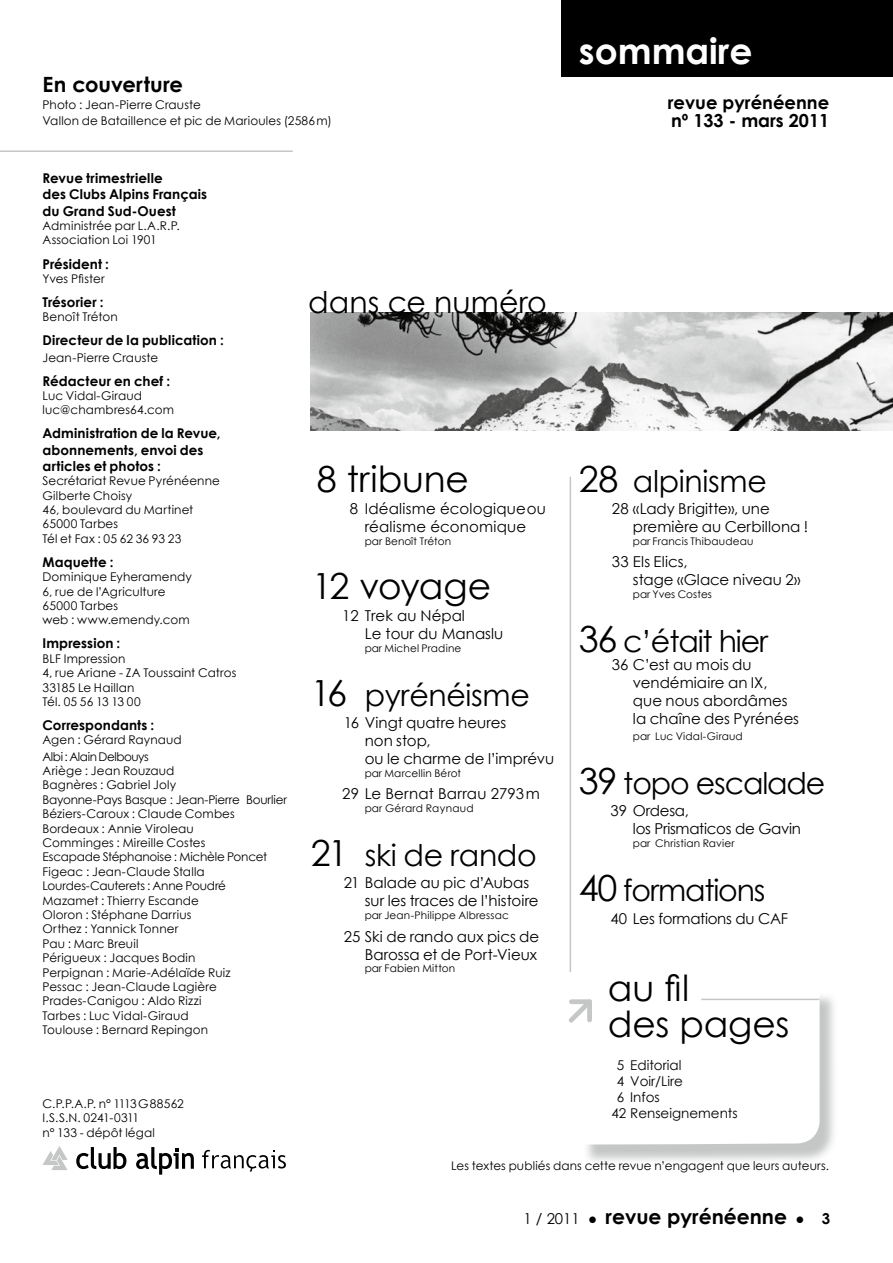
<style>
.page{position:relative;width:893px;height:1263px;background:#fff}
.page>*{position:absolute;margin:0;border:0;box-sizing:border-box;transform-origin:0 0}
.t1{font:36px/36px "Century Gothic";letter-spacing:-.005em;color:#000}
.t2{font:700 36px "Century Gothic";color:#fff}
.t3{font:36px "Century Gothic";letter-spacing:-.03em;color:#000}
.t4{font:30px "Century Gothic";letter-spacing:-.01em;color:#000}
.t5{font:30px "Century Gothic";letter-spacing:-.04em;color:#000}
.t6{font:700 21px "Century Gothic";letter-spacing:.005em;color:#000}
.t7{font:700 20.25px "Century Gothic";color:#000}
.t8{font:700 18px/18px "Century Gothic";color:#000}
.t9{font:15px/18px "Century Gothic";color:#000}
.t10{font:15px/18px "Century Gothic";letter-spacing:-.02em;color:#000}
.t11{font:700 13.5px/16.2px "Century Gothic";letter-spacing:.005em;color:#000}
.t12{font:13.5px "Century Gothic";color:#000}
.t13{font:12px/14.4px "Century Gothic";letter-spacing:.01em;color:#000}
.t14{font:12px/16.2px "Century Gothic";letter-spacing:-.025em;color:#000}
.t15{font:10.5px "Century Gothic";letter-spacing:.015em;color:#000}
.t16{font:10.5px "Century Gothic";letter-spacing:-.005em;color:#000}
.s1{font-size:36px}
.s2{font-weight:400;font-size:15px}
.s3{font-size:15px}
</style>
<div class="page">
<svg style="left:587px;top:996px;width:247px;height:165px;background:#d5d6d6"></svg>
<img style="left:311px;top:313px;width:582px;height:118px">
<div style="left:561px;top:0;width:332px;height:77px;background:#000"></div>
<hr style="left:0;top:150px;width:293px;height:2px;background:#c5c6c6">
<hr style="left:570px;top:477px;width:1px;height:495px;background:#c5c6c6">
<svg style="left:43px;top:1146px;width:25px;height:24px"></svg>
<svg style="left:76px;top:1147px;width:50px;height:22px"></svg>
<svg style="left:136px;top:1147px;width:58px;height:27px"></svg>
<svg style="left:202px;top:1150px;width:84px;height:21px"></svg>
<svg style="left:569px;top:996px;width:251px;height:148px"></svg>
<h3 class="t6" style="left:43px;top:69px;width:142px">En couverture</h3>
<p class="t13" style="left:43px;top:96px;width:291px;line-height:16.2px">Photo : Jean-Pierre Crauste<br>Vallon de Bataillence et pic de Marioules (2586m)</p>
<p class="t11" style="left:43px;top:170px;width:166px">Revue trimestrielle<br>des Clubs Alpins Français du Grand Sud-Ouest</p>
<p class="t13" style="left:43px;top:218px;width:139px">Administrée par L.A.R.P.<br>Association Loi 1901</p>
<p class="t11" style="left:43px;top:255px;width:68px">Président :</p>
<p class="t13" style="left:43px;top:271px;width:64px">Yves Pfister</p>
<p class="t11" style="left:43px;top:293px;width:63px">Trésorier :</p>
<p class="t13" style="left:43px;top:310px;width:77px">Benoît Tréton</p>
<p class="t11" style="left:43px;top:332px;width:183px">Directeur de la publication :</p>
<p class="t13" style="left:43px;top:350px;width:117px">Jean-Pierre Crauste</p>
<p class="t11" style="left:43px;top:372px;width:129px">Rédacteur en chef :</p>
<p class="t13" style="left:43px;top:388px;width:133px">Luc Vidal-Giraud luc@chambres64.com</p>
<p class="t11" style="left:43px;top:425px;width:180px">Administration de la Revue, abonnements, envoi des articles et photos :</p>
<p class="t13" style="left:43px;top:473px;width:179px">Secrétariat Revue Pyrénéenne<br>Gilberte Choisy<br>46, boulevard du Martinet<br>65000 Tarbes<br>Tél et Fax : 05 62 36 93 23</p>
<p class="t11" style="left:43px;top:553px;width:73px">Maquette :</p>
<p class="t13" style="left:43px;top:569px;width:151px">Dominique Eyheramendy<br>6, rue de l’Agriculture<br>65000 Tarbes<br>web : www.emendy.com</p>
<p class="t11" style="left:43px;top:635px;width:79px">Impression :</p>
<p class="t13" style="left:43px;top:651px;width:195px">BLF Impression<br>4, rue Ariane - ZA Toussaint Catros<br>33185 Le Haillan<br>Tél. 05 56 13 13 00</p>
<p class="t11" style="left:43px;top:716px;width:113px">Correspondants :</p>
<p class="t14" style="left:43px;top:732px;width:141px">Agen : Gérard Raynaud<br>Albi : Alain Delbouys</p>
<p class="t13" style="left:43px;top:763px;width:246px">Ariège : Jean Rouzaud<br>Bagnères : Gabriel Joly<br>Bayonne-Pays Basque : Jean-Pierre Bourlier<br>Béziers-Caroux : Claude Combes<br>Bordeaux : Annie Viroleau<br>Comminges : Mireille Costes<br>Escapade Stéphanoise : Michèle Poncet<br>Figeac : Jean-Claude Stalla<br>Lourdes-Cauterets : Anne Poudré<br>Mazamet : Thierry Escande<br>Oloron : Stéphane Darrius<br>Orthez : Yannick Tonner<br>Pau : Marc Breuil<br>Périgueux : Jacques Bodin<br>Perpignan : Marie-Adélaïde Ruiz<br>Pessac : Jean-Claude Lagière<br>Prades-Canigou : Aldo Rizzi<br>Tarbes : Luc Vidal-Giraud<br>Toulouse : Bernard Repingon</p>
<h2 class="t4" style="left:308px;top:281px;width:240px">dans ce numéro</h2>
<h1 class="t1" style="left:317px;top:460px;width:154px">8 tribune</h1>
<p class="t9" style="left:350px;top:499px;width:198px;text-align:center">8 Idéalisme écologiqueou réalisme économique</p>
<p class="t15" style="left:365px;top:533px;width:88px">par Benoît Tréton</p>
<h1 class="t3" style="left:312px;top:560px;width:180px">12 voyage</h1>
<p class="t9" style="left:365px;top:606px;width:140px;text-indent:-22px">12 Trek au Népal<br>Le tour du Manaslu</p>
<p class="t15" style="left:365px;top:641px;width:98px">par Michel Pradine</p>
<h2 class="t4" style="left:311px;top:674px;width:221px"><span class="s1">16</span> pyrénéisme</h2>
<p class="t9" style="left:365px;top:714px;width:191px;text-indent:-21px">16 Vingt quatre heures<br>non stop,<br>ou le charme de l’imprévu</p>
<p class="t15" style="left:365px;top:766px;width:98px">par Marcellin Bérot</p>
<p class="t9" style="left:342px;top:785px;width:199px">29 Le Bernat Barrau 2793m</p>
<p class="t15" style="left:365px;top:801px;width:110px">par Gérard Raynaud</p>
<h2 class="t4" style="left:311px;top:834px;width:228px"><span class="s1">21</span> ski de rando</h2>
<p class="t9" style="left:365px;top:874px;width:175px;text-indent:-21px">21 Balade au pic d’Aubas sur les traces de l’histoire</p>
<p class="t15" style="left:365px;top:908px;width:146px">par Jean-Philippe Albressac</p>
<p class="t9" style="left:344px;top:927px;width:197px;text-align:right">25 Ski de rando aux pics de<br>Barossa et de Port-Vieux</p>
<p class="t15" style="left:365px;top:961px;width:92px">par Fabien Mitton</p>
<p class="t13" style="left:43px;top:1096px;width:143px">C.P.P.A.P. n° 1113G88562<br>I.S.S.N. 0241-0311<br>n° 133 - dépôt légal</p>
<h1 class="t2" style="left:579px;top:23px;width:175px">sommaire</h1>
<h3 class="t8" style="left:668px;top:92px;width:163px">revue pyrénéenne nº 133 - mars 2011</h3>
<h2 class="t4" style="left:579px;top:460px;width:189px"><span class="s1">28</span> alpinisme</h2>
<p class="t9" style="left:633px;top:499px;width:177px;text-indent:-21px">28 «Lady Brigitte», une première au Cerbillona !</p>
<p class="t15" style="left:633px;top:533px;width:122px">par Francis Thibaudeau</p>
<p class="t9" style="left:633px;top:552px;width:169px;text-indent:-21px">33 Els Elics,<br>stage «Glace niveau 2»</p>
<p class="t16" style="left:633px;top:587px;width:81px">par Yves Costes</p>
<h2 class="t5" style="left:579px;top:620px;width:191px"><span class="s1">36</span> c’était hier</h2>
<p class="t9" style="left:633px;top:655px;width:168px;text-indent:-21px">36 C’est au mois du vendémiaire an IX, que nous abordâmes la chaîne des Pyrénées</p>
<p class="t15" style="left:633px;top:729px;width:111px">par Luc Vidal-Giraud</p>
<h2 class="t5" style="left:579px;top:762px;width:248px"><span class="s1">39</span> topo escalade</h2>
<p class="t10" style="left:633px;top:802px;width:169px;text-indent:-22px">39 Ordesa,<br>los Prismaticos de Gavin</p>
<p class="t15" style="left:633px;top:836px;width:103px">par Christian Ravier</p>
<h2 class="t5" style="left:579px;top:869px;width:188px"><span class="s1">40</span> formations</h2>
<p class="t10" style="left:610px;top:909px;width:179px">40 Les formations du CAF</p>
<h1 class="t1" style="left:608px;top:969px;width:183px">au fil<br>des pages</h1>
<p class="t12" style="left:617px;top:1055px;width:66px">5 Editorial</p>
<p class="t12" style="left:617px;top:1071px;width:68px">4 Voir/Lire</p>
<p class="t12" style="left:617px;top:1088px;width:45px">6 Infos</p>
<p class="t12" style="left:611px;top:1104px;width:128px">42 Renseignements</p>
<p class="t13" style="left:451px;top:1158px;width:379px">Les textes publiés dans cette revue n’engagent que leurs auteurs.</p>
<h3 class="t7" style="left:523px;top:1201px;width:308px"><span class="s2">1 / 2011 ●</span> revue pyrénéenne <span class="s2">●</span> <span class="s3">3</span></h3>
</div>
